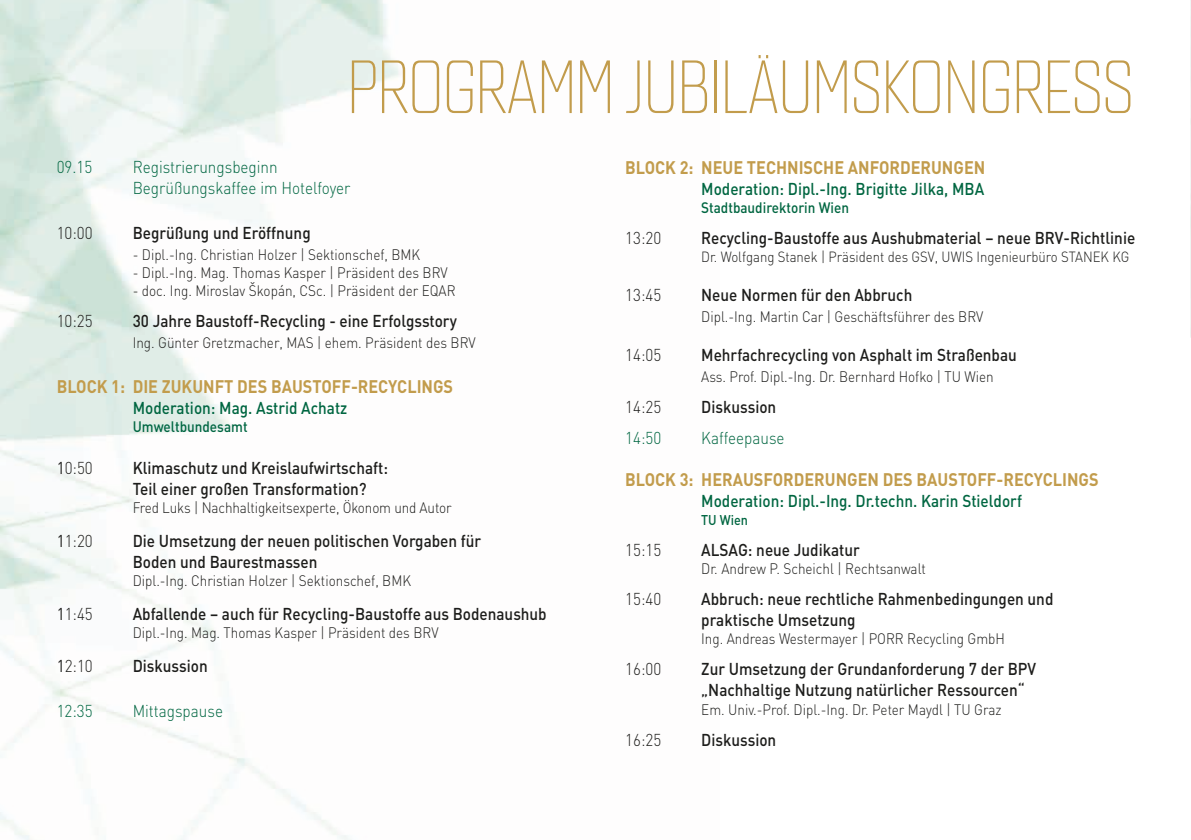
<style>
.page{position:relative;width:1191px;height:840px;background:#fff}
.page>*{position:absolute;margin:0;border:0;box-sizing:border-box;transform-origin:0 0}
.t1{font:74px "Quarca Con Lig";color:#c29c4c}
.t2{font:700 18px "DIN";color:#c29c4c;scale:.9 1}
.t3{font:500 17px/21px "DIN";color:#1d1d1b;scale:.9 1}
.t4{font:500 17px "DIN";color:#006641;scale:.9 1}
.t5{font:300 17px/21px "DIN";color:#006641;scale:.9 1}
.t6{font:300 17px "DIN";color:#1d1d1b;scale:.9 1}
.t7{font:300 15px "DIN";color:#1d1d1b;scale:.9 1}
.t8{font:500 15px "DIN";color:#006641;scale:.9 1}
.t9{font:300 14.6px "DIN";color:#1d1d1b;scale:.9 1}
.t10{font:500 14px "DIN";color:#006641;scale:.9 1}
.s1{font-weight:400}
</style>
<div class="page">
<img style="left:1190px;top:0;width:1px;height:338px">
<h1 class="t1" style="left:348px;top:44px;width:594px">PROGRAMM JUBILÄUMSKONGRESS</h1>
<p class="t5" style="left:57px;top:156px;width:41px">09.15</p>
<p class="t5" style="left:133px;top:156px;width:243px">Registrierungsbeginn<br>Begrüßungskaffee im Hotelfoyer</p>
<p class="t6" style="left:57px;top:222px;width:41px">10:00</p>
<p class="t3" style="left:133px;top:221px;width:199px">Begrüßung und Eröffnung</p>
<p class="t7" style="left:133px;top:245px;width:321px">- Dipl.-Ing. Christian Holzer | Sektionschef, BMK</p>
<p class="t7" style="left:133px;top:263px;width:351px">- Dipl.-Ing. Mag. Thomas Kasper | Präsident des BRV</p>
<p class="t7" style="left:133px;top:281px;width:360px">- doc. Ing. Miroslav Škopán, CSc. | Präsident der EQAR</p>
<p class="t6" style="left:57px;top:310px;width:41px">10:25</p>
<p class="t3" style="left:133px;top:309px;width:362px">30 Jahre Baustoff-Recycling - eine Erfolgsstory</p>
<p class="t7" style="left:133px;top:333px;width:383px">Ing. Günter Gretzmacher, MAS | ehem. Präsident des BRV</p>
<p class="t2" style="left:57px;top:374px;width:440px">BLOCK 1: DIE ZUKU NFT DES BAUSTOFF-RECYCLINGS</p>
<p class="t4" style="left:133px;top:396px;width:240px">Moderation: Mag. Astrid Achatz</p>
<p class="t8" style="left:133px;top:416px;width:129px">U mweltbundesamt</p>
<p class="t6" style="left:57px;top:457px;width:42px"><span class="s1">1</span>0:50</p>
<p class="t3" style="left:133px;top:456px;width:285px">Klimaschutz und Kreislaufwirtschaft:<br>Teil einer großen Transformation?</p>
<p class="t7" style="left:133px;top:498px;width:356px">Fred Luks | Nachhaltigkeitsexperte, Ökonom und Autor</p>
<p class="t6" style="left:57px;top:530px;width:42px"><span class="s1">1</span>1:20</p>
<p class="t3" style="left:133px;top:529px;width:389px">Die U msetzung der neuen politischen Vorgaben für<br>Boden und Baurestmassen</p>
<p class="t7" style="left:133px;top:571px;width:311px">Dipl.-Ing. Christian Holzer | Sektionschef, BMK</p>
<p class="t6" style="left:57px;top:603px;width:42px"><span class="s1">1</span>1:45</p>
<p class="t3" style="left:133px;top:602px;width:461px">Abfallende – auch für Recycling-Baustoffe aus Bodenaushub</p>
<p class="t7" style="left:133px;top:623px;width:341px">Dipl.-Ing. Mag. Thomas Kasper | Präsident des BRV</p>
<p class="t6" style="left:57px;top:655px;width:42px"><span class="s1">1</span>2:10</p>
<p class="t3" style="left:133px;top:654px;width:85px">Diskussion</p>
<p class="t5" style="left:57px;top:700px;width:41px">12:35</p>
<p class="t5" style="left:133px;top:700px;width:102px">Mittagspause</p>
<p class="t2" style="left:625px;top:155px;width:401px">BLOCK 2: N EUE TECHNISCHE ANFORDERUNGEN</p>
<p class="t4" style="left:701px;top:178px;width:316px">Moderation: Dipl.-Ing. Brigitte Jilka, M BA</p>
<p class="t8" style="left:701px;top:198px;width:166px">Stadtbaudirektorin Wien</p>
<p class="t6" style="left:625px;top:227px;width:41px">13:20</p>
<p class="t3" style="left:701px;top:226px;width:484px">Recycling-Baustoffe aus Aushubmaterial – neue BRV-Richtlinie</p>
<p class="t9" style="left:701px;top:247px;width:477px">Dr. Wolfgang Stanek | Präsident des GSV, UWIS Ingenieurbüro STANEK KG</p>
<p class="t6" style="left:625px;top:284px;width:41px">13:45</p>
<p class="t3" style="left:701px;top:283px;width:236px">Neue Normen für den Abbruch</p>
<p class="t7" style="left:701px;top:307px;width:315px">Dipl.-Ing. Martin Car | Geschäftsführer des BRV</p>
<p class="t6" style="left:625px;top:344px;width:41px">14:05</p>
<p class="t3" style="left:701px;top:343px;width:352px">Mehrfachrecycling von Asphalt im Straßenbau</p>
<p class="t7" style="left:701px;top:367px;width:326px">Ass. Prof. Dipl.-Ing. Dr. Bernhard Hofko | TU Wien</p>
<p class="t6" style="left:625px;top:396px;width:41px">14:25</p>
<p class="t3" style="left:701px;top:395px;width:85px">Diskussion</p>
<p class="t5" style="left:625px;top:427px;width:41px">14:50</p>
<p class="t5" style="left:701px;top:427px;width:94px">Kaffeepause</p>
<p class="t2" style="left:625px;top:467px;width:522px">BLOCK 3: H ERAUSFORDERU NGEN DES BAUSTOFF-RECYCLINGS</p>
<p class="t4" style="left:701px;top:490px;width:358px">Moderation: Dipl.-Ing. Dr.techn. Karin Stieldorf</p>
<p class="t10" style="left:701px;top:511px;width:54px">TU Wien</p>
<p class="t6" style="left:625px;top:539px;width:41px">15:15</p>
<p class="t3" style="left:701px;top:538px;width:178px">ALSAG: neue Judikatur</p>
<p class="t7" style="left:701px;top:559px;width:251px">Dr. Andrew P. Scheichl | Rechtsanwalt</p>
<p class="t6" style="left:625px;top:588px;width:41px">15:40</p>
<p class="t3" style="left:701px;top:587px;width:393px">Abbruch: neue rechtliche Rahmenbedingungen und praktische U msetzung</p>
<p class="t7" style="left:701px;top:629px;width:339px">Ing. Andreas Westermayer | PORR Recycling GmbH</p>
<p class="t6" style="left:625px;top:658px;width:41px">16:00</p>
<p class="t3" style="left:701px;top:657px;width:373px">Zur Umsetzung der Grundanforderung 7 der BPV „Nachhaltige Nutzung natürlicher Ressourcen“</p>
<p class="t7" style="left:701px;top:699px;width:335px">Em. Univ.-Prof. Dipl.-Ing. Dr. Peter Maydl | TU Graz</p>
<p class="t6" style="left:625px;top:728px;width:41px">16:25</p>
<p class="t3" style="left:701px;top:727px;width:85px">Diskussion</p>
</div>
